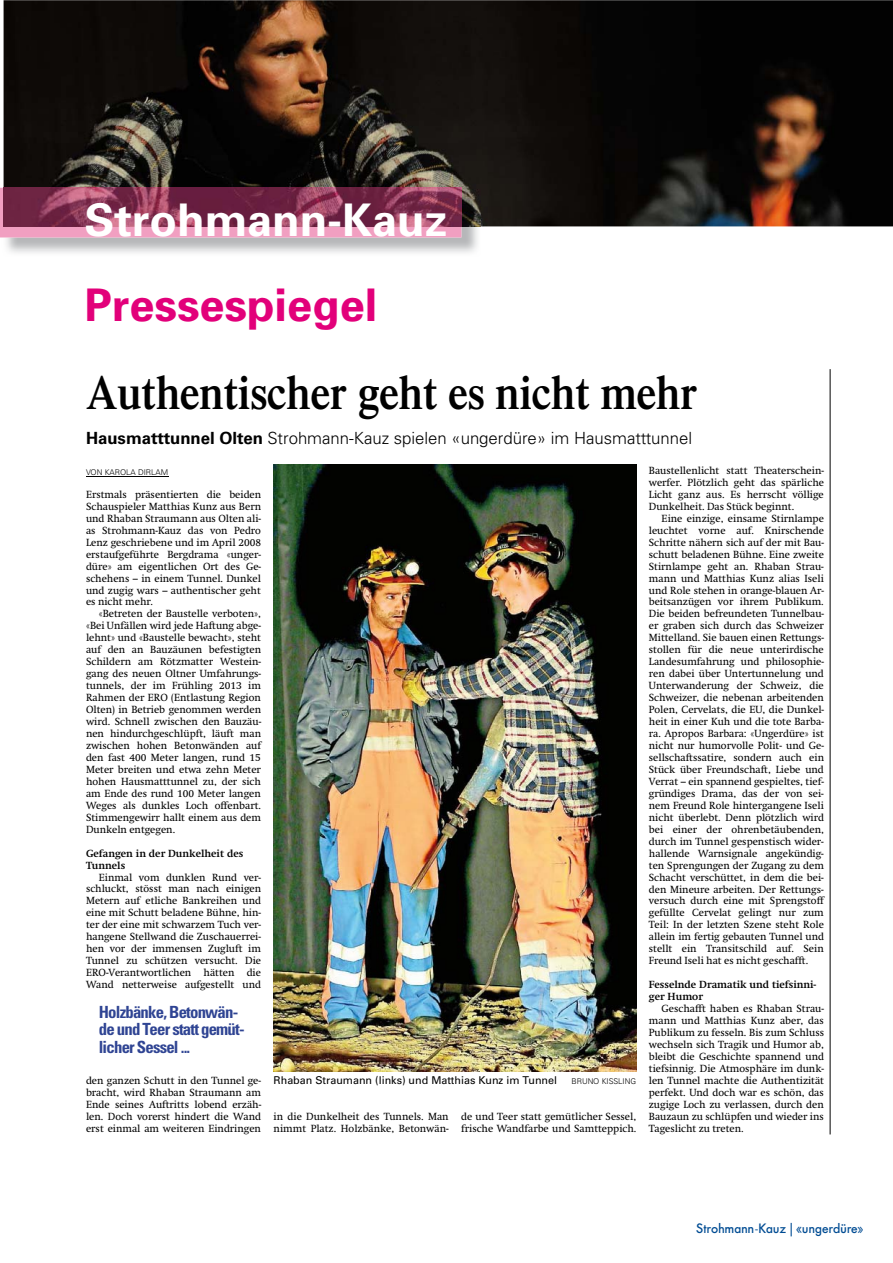
<style>
.page{position:relative;width:893px;height:1263px;background:#fff}
.page>*{position:absolute;margin:0;border:0;box-sizing:border-box;transform-origin:0 0}
.t1{font:600 47.85px "Times";color:#000;scale:.91 1}
.t2{font:700 45px "Univers";color:#fff}
.t3{font:700 45px "Univers";color:#e2007a}
.t4{font:300 16.8px "Univers";color:#000}
.t5{font:700 condensed 16.8px/17.9px "Univers";letter-spacing:-.05em;color:#2f4493}
.t6{font:500 13.5px "Futura BQ";color:#004c93}
.t7{font:10.8px "Univers";color:#000}
.t8{font:10.2px/12px "Swift";color:#000;text-align:justify}
.t9{font:700 10.2px/12px "Swift";color:#000}
.t10{font:300 7.95px "Univers";letter-spacing:-.005em;color:#000}
.s1{font-weight:700}
</style>
<div class="page">
<img style="left:4px;top:0;width:888px;height:226px">
<img style="left:2px;top:226px;width:478px;height:27px">
<img style="left:461px;top:188px;width:19px;height:38px">
<svg style="left:0;top:188px;width:461px;height:49px"></svg>
<hr style="left:86px;top:476px;width:82px;height:1px;background:#000">
<img style="left:273px;top:465px;width:363px;height:606px">
<hr style="left:829px;top:369px;width:1px;height:765px;background:#000">
<h2 class="t2" style="left:85px;top:204px;width:364px">Strohmann-Kauz</h2>
<h2 class="t3" style="left:84px;top:288px;width:294px">Pressespiegel</h2>
<h1 class="t1" style="left:86px;top:375px;width:673px">Authentischer geht es nicht mehr</h1>
<h3 class="t4" style="left:86px;top:432px;width:607px"><span class="s1">Hausmatttunnel Olten</span> Strohmann-Kauz spielen «ungerdüre» im Hausmatttunnel</h3>
<p class="t10" style="left:86px;top:469px;width:84px">VON KAROLA DIRLAM</p>
<p class="t8" style="left:86px;top:489px;width:177px">Erstmals präsentierten die beiden Schauspieler Matthias Kunz aus Bern und Rhaban Straumann aus Olten ali&shy;as Strohmann-Kauz das von Pedro Lenz geschriebene und im April 2008 erstaufgeführte Bergdrama «unger&shy;düre» am eigentlichen Ort des Ge&shy;schehens – in einem Tunnel. Dunkel und zugig wars – authentischer geht es nicht mehr.</p>
<p class="t8" style="left:86px;top:608px;width:177px;text-indent:13px">«Betreten der Baustelle verboten», «Bei Unfällen wird jede Haftung abge&shy;lehnt» und «Baustelle bewacht», steht auf den an Bauzäunen befestigten Schildern am Rötzmatter Westein&shy;gang des neuen Oltner Umfahrungs&shy;tunnels, der im Frühling 2013 im Rahmen der ERO (Entlastung Region Olten) in Betrieb genommen werden wird. Schnell zwischen den Bauzäu&shy;nen hindurchgeschlüpft, läuft man zwischen hohen Betonwänden auf den fast 400 Meter langen, rund 15<br>Meter breiten und etwa zehn Meter hohen Hausmatttunnel zu, der sich am Ende des rund 100 Meter langen Weges als dunkles Loch offenbart.<br>Stimmengewirr hallt einem aus dem Dunkeln entgegen.</p>
<p class="t9" style="left:86px;top:848px;width:159px">Gefangen in der Dunkelheit des<br>Tunnels</p>
<p class="t8" style="left:86px;top:872px;width:177px;text-indent:13px">Einmal vom dunklen Rund ver&shy;schluckt, stösst man nach einigen Metern auf etliche Bankreihen und eine mit Schutt beladene Bühne, hin&shy;ter der eine mit schwarzem Tuch ver&shy;hangene Stellwand die Zuschauerrei&shy;hen vor der immensen Zugluft im Tunnel zu schützen versucht. Die ERO-Verantwortlichen hätten die Wand netterweise aufgestellt und</p>
<h3 class="t5" style="left:99px;top:1004px;width:147px">Holzbänke, Betonwän&shy;de und Teer statt gemüt&shy;licher Sessel ...</h3>
<p class="t8" style="left:86px;top:1075px;width:177px">den ganzen Schutt in den Tunnel ge&shy;bracht, wird Rhaban Straumann am Ende seines Auftritts lobend erzäh&shy;len. Doch vorerst hindert die Wand erst einmal am weiteren Eindringen</p>
<p class="t7" style="left:273px;top:1076px;width:285px">Rhaban Straumann (links) und Matthias Kunz im Tunnel</p>
<p class="t10" style="left:571px;top:1078px;width:66px">BRUNO KISSLING</p>
<p class="t8" style="left:273px;top:1111px;width:176px">in die Dunkelheit des Tunnels. Man nimmt Platz. Holzbänke, Betonwän-</p>
<p class="t8" style="left:461px;top:1111px;width:177px">de und Teer statt gemütlicher Sessel, frische Wandfarbe und Samtteppich.</p>
<p class="t8" style="left:649px;top:465px;width:177px">Baustellenlicht statt Theaterschein&shy;werfer. Plötzlich geht das spärliche Licht ganz aus. Es herrscht völlige Dunkelheit. Das Stück beginnt.</p>
<p class="t8" style="left:649px;top:513px;width:177px;text-indent:13px">Eine einzige, einsame Stirnlampe leuchtet vorne auf. Knirschende Schritte nähern sich auf der mit Bau&shy;schutt beladenen Bühne. Eine zweite Stirnlampe geht an. Rhaban Strau&shy;mann und Matthias Kunz alias Iseli und Role stehen in orange-blauen Ar&shy;beitsanzügen vor ihrem Publikum.<br>Die beiden befreundeten Tunnelbau&shy;er graben sich durch das Schweizer Mittelland. Sie bauen einen Rettungs&shy;stollen für die neue unterirdische Landesumfahrung und philosophie&shy;ren dabei über Untertunnelung und Unterwanderung der Schweiz, die Schweizer, die nebenan arbeitenden Polen, Cervelats, die EU, die Dunkel&shy;heit in einer Kuh und die tote Barba&shy;ra. Apropos Barbara: «Ungerdüre» ist nicht nur humorvolle Polit- und Ge&shy;sellschaftssatire, sondern auch ein Stück über Freundschaft, Liebe und Verrat – ein spannend gespieltes, tief&shy;gründiges Drama, das der von sei&shy;nem Freund Role hintergangene Iseli nicht überlebt. Denn plötzlich wird bei einer der ohrenbetäubenden, durch im Tunnel gespenstisch wider&shy;hallende Warnsignale angekündig&shy;ten Sprengungen der Zugang zu dem Schacht verschüttet, in dem die bei&shy;den Mineure arbeiten. Der Rettungs&shy;versuch durch eine mit Sprengstoff gefüllte Cervelat gelingt nur zum Teil: In der letzten Szene steht Role allein im fertig gebauten Tunnel und stellt ein Transitschild auf. Sein Freund Iseli hat es nicht geschafft.</p>
<p class="t9" style="left:649px;top:980px;width:169px">Fesselnde Dramatik und tiefsinni&shy;ger Humor</p>
<p class="t8" style="left:649px;top:1003px;width:177px;text-indent:13px">Geschafft haben es Rhaban Strau&shy;mann und Matthias Kunz aber, das Publikum zu fesseln. Bis zum Schluss wechseln sich Tragik und Humor ab, bleibt die Geschichte spannend und tiefsinnig. Die Atmosphäre im dunk&shy;len Tunnel machte die Authentizität perfekt. Und doch war es schön, das zugige Loch zu verlassen, durch den Bauzaun zu schlüpfen und wieder ins Tageslicht zu treten.</p>
<h3 class="t6" style="left:696px;top:1222px;width:169px">Strohmann-Kauz | «ungerdüre»</h3>
</div>
